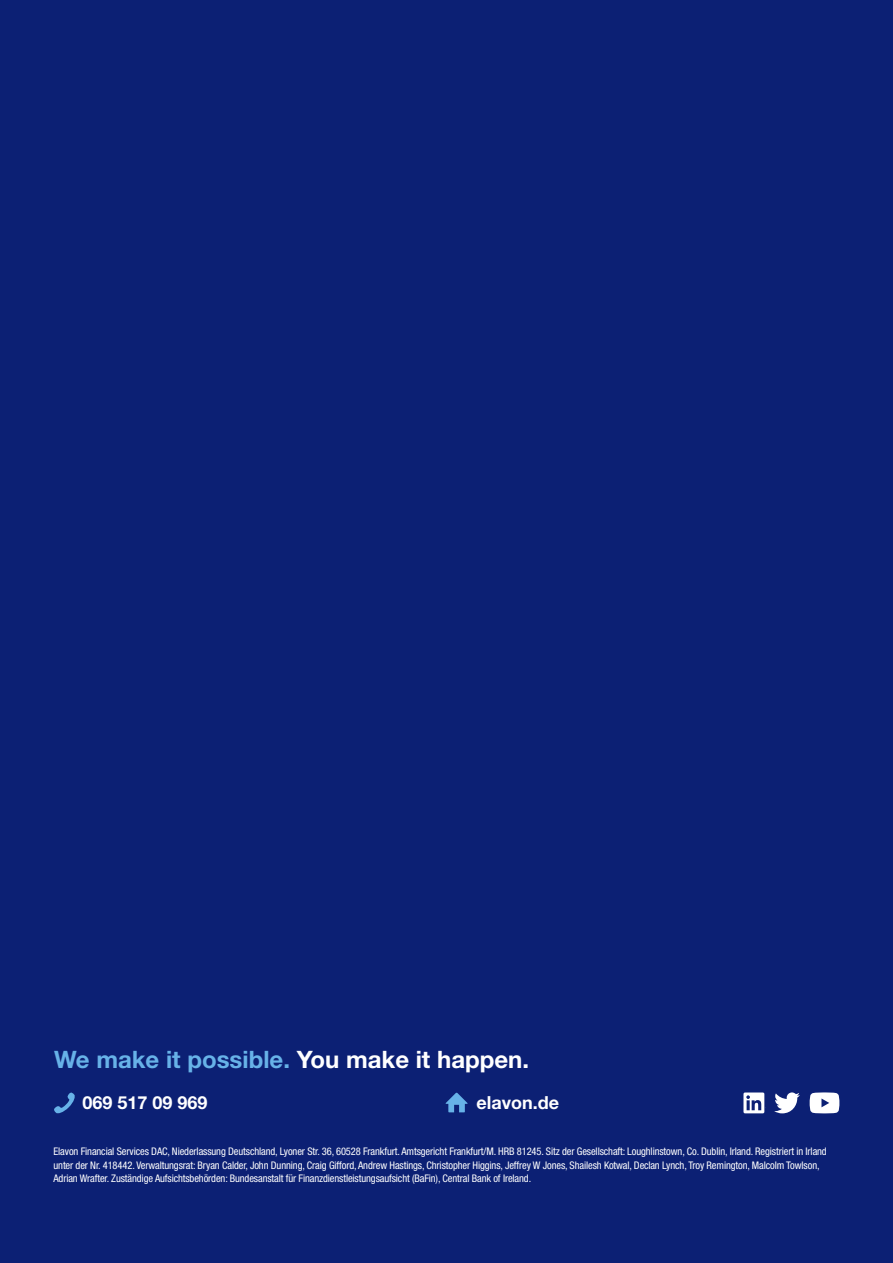
<style>
.page{position:relative;width:893px;height:1263px;background:#0c2074}
.page>*{position:absolute;margin:0;border:0;box-sizing:border-box;transform-origin:0 0}
.H4-SignOff_Strapline{font:700 24px "Helvetica Neue LT Std";color:#67b2e8}
.H5-Web_Address_URL{font:700 18px "Helvetica Neue LT Std";color:#fff}
.t1{font:condensed 10.5px/13.5px "Helvetica Neue LT Std";letter-spacing:-.01em;color:#fff}
.s1{color:#fff}
</style>
<div class="page">
<svg style="left:445px;top:1092px;width:23px;height:20px"></svg>
<svg style="left:743px;top:1092px;width:21px;height:21px"></svg>
<svg style="left:810px;top:1092px;width:29px;height:21px"></svg>
<svg style="left:774px;top:1092px;width:26px;height:21px"></svg>
<svg style="left:54px;top:1092px;width:21px;height:22px"></svg>
<p class="H4-SignOff_Strapline" style="left:54px;top:1044px;width:476px">We make it possible. <span class="s1">You make it happen.</span></p>
<p class="H5-Web_Address_URL" style="left:82px;top:1092px;width:127px">069 517 09 969</p>
<p class="H5-Web_Address_URL" style="left:477px;top:1092px;width:84px">elavon.de</p>
<p class="t1" style="left:53px;top:1144px;width:775px">Elavon Financial Services DAC, Niederlassung Deutschland, Lyoner Str. 36, 60528 Frankfurt. Amtsgericht Frankfurt/M. HRB 81245. Sitz der Gesellschaft: Loughlinstown, Co. Dublin, Irland. Registriert in Irland unter der Nr. 418442. Verwaltungsrat: Bryan Calder, John Dunning, Craig Gifford, Andrew Hastings, Christopher Higgins, Jeffrey W Jones, Shailesh Kotwal, Declan Lynch, Troy Remington, Malcolm Towlson,<br>Adrian Wrafter. Zuständige Aufsichtsbehörden: Bundesanstalt für Finanzdienstleistungsaufsicht (BaFin), Central Bank of Ireland.</p>
</div>
